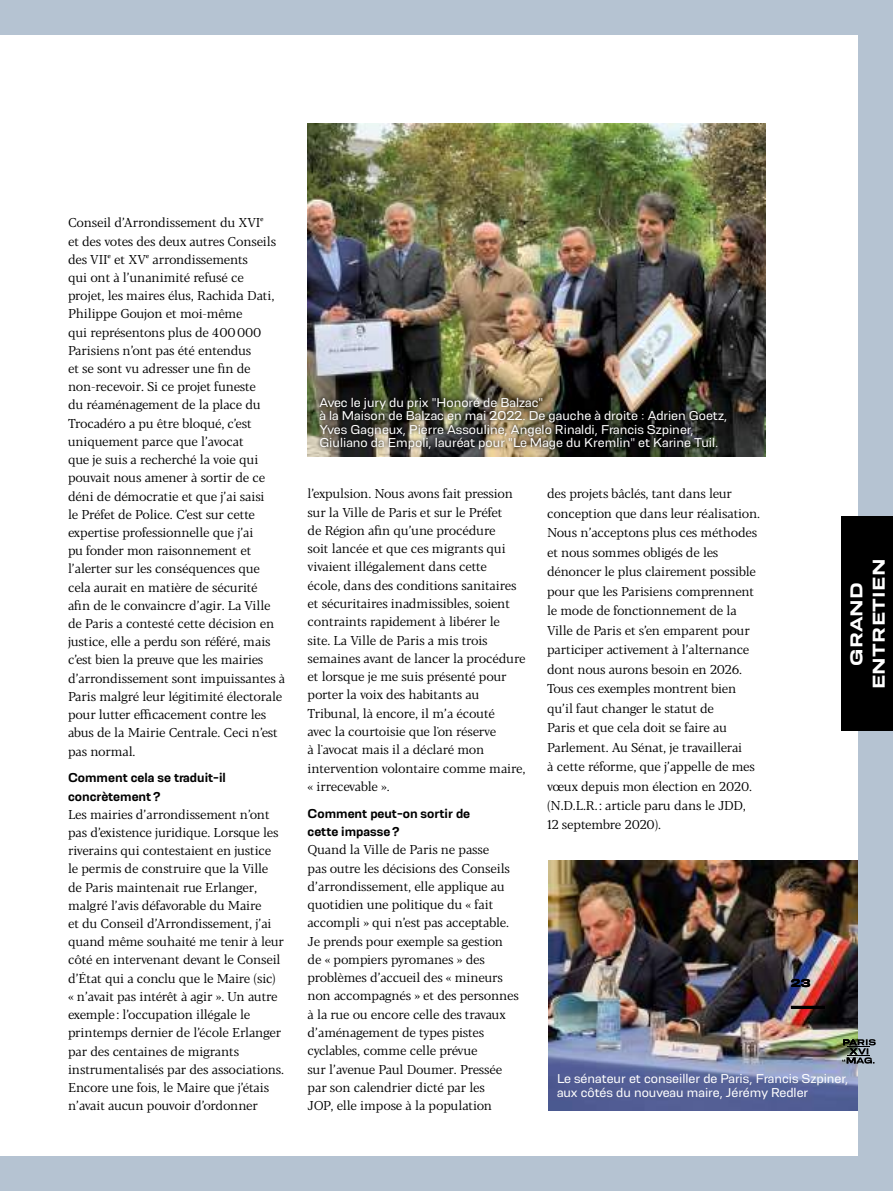
<style>
.page{position:relative;width:893px;height:1191px;background:#fff}
.page>*{position:absolute;margin:0;border:0;box-sizing:border-box;transform-origin:0 0}
.t1{font:18px/22.4px "Resolve Semibold Wd";letter-spacing:.02em;color:#fff;text-align:center}
.t2{font:300 13.5px/13.5px "Resolve";color:#fff}
.t3{font:500 13.5px/18.1px "Resolve";color:#000}
.t4{font:12.75px/18.1px "Blacker Pro Tx";letter-spacing:-.01em;color:#000}
.t5{font:12px "Resolve Bold Wd";color:#000}
</style>
<div class="page">
<img style="left:549px;top:860px;width:310px;height:250px">
<img style="left:308px;top:123px;width:457px;height:333px">
<img style="left:315px;top:393px;width:415px;height:60px">
<div style="left:859px;top:0;width:34px;height:1191px;background:#b5c3d2"></div>
<div style="left:0;top:0;width:893px;height:34px;background:#b5c3d2"></div>
<div style="left:0;top:1157px;width:893px;height:34px;background:#b5c3d2"></div>
<hr style="left:791px;top:1006px;width:34px;height:3px;background:#000">
<svg style="left:842px;top:1039px;width:34px;height:24px"></svg>
<div style="left:842px;top:517px;width:51px;height:214px;background:#000"></div>
<p class="t4" style="left:68px;top:213px;width:219px">Conseil d’Arrondissement du XVIe<br>et des votes des deux autres Conseils des VIIe et XVe arrondissements<br>qui ont à l’unanimité refusé ce<br>projet, les maires élus, Rachida Dati, Philippe Goujon et moi-même<br>qui représentons plus de 400000<br>Parisiens n’ont pas été entendus<br>et se sont vu adresser une fin de non-recevoir. Si ce projet funeste<br>du réaménagement de la place du Trocadéro a pu être bloqué, c’est uniquement parce que l’avocat<br>que je suis a recherché la voie qui pouvait nous amener à sortir de ce déni de démocratie et que j’ai saisi<br>le Préfet de Police. C’est sur cette expertise professionnelle que j’ai<br>pu fonder mon raisonnement et l’alerter sur les conséquences que cela aurait en matière de sécurité<br>afin de le convaincre d’agir. La Ville de Paris a contesté cette décision en justice, elle a perdu son référé, mais c’est bien la preuve que les mairies d’arrondissement sont impuissantes à Paris malgré leur légitimité électorale pour lutter efficacement contre les abus de la Mairie Centrale. Ceci n’est pas normal.</p>
<p class="t3" style="left:68px;top:768px;width:159px">Comment cela se traduit-il concrètement?</p>
<p class="t4" style="left:68px;top:805px;width:217px">Les mairies d’arrondissement n’ont pas d’existence juridique. Lorsque les riverains qui contestaient en justice le permis de construire que la Ville de Paris maintenait rue Erlanger, malgré l’avis défavorable du Maire<br>et du Conseil d’Arrondissement, j’ai quand même souhaité me tenir à leur côté en intervenant devant le Conseil d’État qui a conclu que le Maire (sic) « n’avait pas intérêt à agir ». Un autre exemple: l’occupation illégale le printemps dernier de l’école Erlanger par des centaines de migrants instrumentalisés par des associations.<br>Encore une fois, le Maire que j’étais n’avait aucun pouvoir d’ordonner</p>
<p class="t2" style="left:319px;top:395px;width:409px">Avec le jury du prix "Honoré de Balzac"<br>à la Maison de Balzac en mai 2022. De gauche à droite : Adrien Goetz, Yves Gagneux, Pierre Assouline, Angelo Rinaldi, Francis Szpiner, Giuliano da Empoli, lauréat pour "Le Mage du Kremlin" et Karine Tuil.</p>
<p class="t4" style="left:308px;top:484px;width:220px">l’expulsion. Nous avons fait pression sur la Ville de Paris et sur le Préfet<br>de Région afin qu’une procédure<br>soit lancée et que ces migrants qui vivaient illégalement dans cette<br>école, dans des conditions sanitaires et sécuritaires inadmissibles, soient contraints rapidement à libérer le site. La Ville de Paris a mis trois semaines avant de lancer la procédure et lorsque je me suis présenté pour porter la voix des habitants au Tribunal, là encore, il m’a écouté<br>avec la courtoisie que l'on réserve<br>à l'avocat mais il a déclaré mon intervention volontaire comme maire, « irrecevable ».</p>
<p class="t3" style="left:308px;top:804px;width:164px">Comment peut-on sortir de cette impasse?</p>
<p class="t4" style="left:308px;top:840px;width:213px">Quand la Ville de Paris ne passe<br>pas outre les décisions des Conseils d’arrondissement, elle applique au quotidien une politique du « fait accompli » qui n’est pas acceptable.<br>Je prends pour exemple sa gestion de « pompiers pyromanes » des problèmes d’accueil des « mineurs non accompagnés » et des personnes à la rue ou encore celle des travaux d’aménagement de types pistes cyclables, comme celle prévue<br>sur l’avenue Paul Doumer. Pressée par son calendrier dicté par les<br>JOP, elle impose à la population</p>
<p class="t4" style="left:547px;top:484px;width:214px;line-height:19.5px">des projets bâclés, tant dans leur conception que dans leur réalisation.<br>Nous n’acceptons plus ces méthodes et nous sommes obligés de les dénoncer le plus clairement possible pour que les Parisiens comprennent le mode de fonctionnement de la Ville de Paris et s’en emparent pour participer activement à l’alternance dont nous aurons besoin en 2026.<br>Tous ces exemples montrent bien qu’il faut changer le statut de<br>Paris et que cela doit se faire au Parlement. Au Sénat, je travaillerai<br>à cette réforme, que j’appelle de mes vœux depuis mon élection en 2020. (N.D.L.R.: article paru dans le JDD, 12 septembre 2020).</p>
<h1 class="t1" style="left:845px;top:689px;width:132px;rotate:-90deg">GRAND<br>ENTRETIEN</h1>
<p class="t5" style="left:791px;top:975px;width:21px">23</p>
<p class="t2" style="left:557px;top:1071px;width:293px">Le sénateur et conseiller de Paris, Francis Szpiner, aux côtés du nouveau maire, Jérémy Redler</p>
</div>
